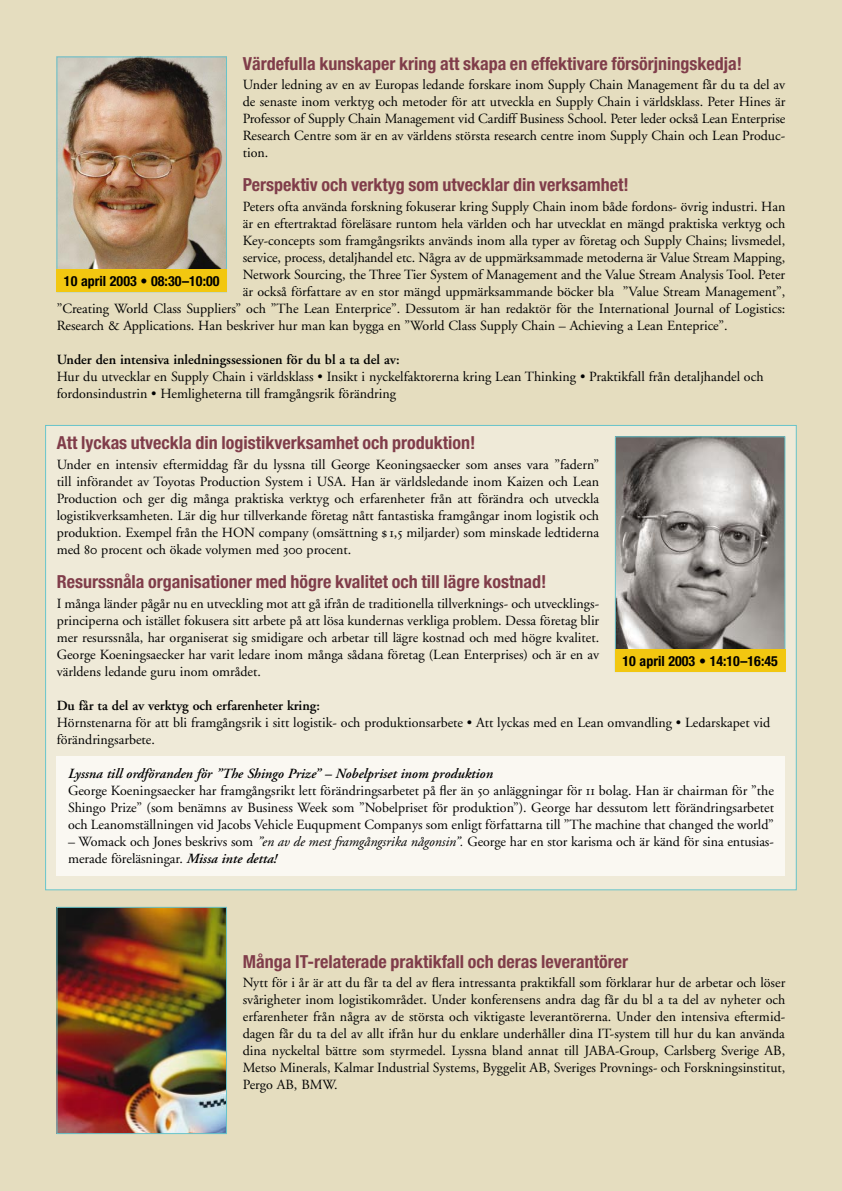
<style>
.page{position:relative;width:842px;height:1191px;background:#e5ddbf}
.page>*{position:absolute;margin:0;border:0;box-sizing:border-box;transform-origin:0 0}
.t1{font:700 condensed 18px "Helvetica Neue";color:#803d4a}
.t2{font:14px/17px "Adobe Garamond";color:#000;text-align:justify}
.t3{font:600 14px "Adobe Garamond";color:#000}
.t4{font:700 condensed 14px "Helvetica Neue";color:#000}
.s1{font-family:"Adobe Garamond Regular SC"}
.s2{font-weight:600;font-style:italic}
.s3{font-style:italic}
</style>
<div class="page">
<div style="left:46px;top:425px;width:750px;height:465px;background:#efead8"></div>
<div style="left:57px;top:757px;width:728px;height:119px;background:#faf8f2"></div>
<img style="left:59px;top:59px;width:166px;height:210px">
<div style="left:57px;top:57px;width:170px;height:235px;border:1px solid #67c4ca"></div>
<img style="left:617px;top:439px;width:166px;height:210px">
<div style="left:615px;top:437px;width:170px;height:235px;border:1px solid #67c4ca"></div>
<img style="left:59px;top:909px;width:166px;height:223px">
<div style="left:57px;top:907px;width:170px;height:227px;border:1px solid #67c4ca"></div>
<div style="left:57px;top:269px;width:170px;height:23px;background:#f2c710"></div>
<div style="left:615px;top:649px;width:170px;height:23px;background:#f2c710"></div>
<p class="t1" style="left:243px;top:57px;width:501px">Värdefulla kunskaper kring att skapa en effektivare försörjningskedja!</p>
<p class="t2" style="left:243px;top:78px;width:544px">Under ledning av en av Europas ledande forskare inom Supply Chain Management får du ta del av de senaste inom verktyg och metoder för att utveckla en Supply Chain i världsklass. Peter Hines är Professor of Supply Chain Management vid Cardiff Business School. Peter leder också Lean Enterprise Research Centre som är en av världens största research centre inom Supply Chain och Lean Produc&shy;tion.</p>
<p class="t1" style="left:243px;top:179px;width:388px">Perspektiv och verktyg som utvecklar din verksamhet!</p>
<p class="t2" style="left:243px;top:200px;width:544px">Peters ofta använda forskning fokuserar kring Supply Chain inom både fordons- övrig industri. Han</p>
<p class="t2" style="left:243px;top:217px;width:544px">är en eftertraktad föreläsare runtom hela världen och har utvecklat en mängd praktiska verktyg och</p>
<p class="t2" style="left:243px;top:234px;width:544px">Key-concepts som framgångsrikts används inom alla typer av företag och Supply Chains; livsmedel,</p>
<p class="t2" style="left:243px;top:251px;width:544px">service, process, detaljhandel etc. Några av de uppmärksammade metoderna är Value Stream Mapping,</p>
<p class="t2" style="left:243px;top:268px;width:544px">Network Sourcing, the Three Tier System of Management and the Value Stream Analysis Tool. Peter</p>
<p class="t2" style="left:243px;top:285px;width:544px">är också författare av en stor mängd uppmärksammande böcker bla ”Value Stream Management”,</p>
<p class="t2" style="left:57px;top:302px;width:730px">”Creating World Class Suppliers” och ”The Lean Enterprice”. Dessutom är han redaktör för the International Journal of Logistics:</p>
<p class="t2" style="left:57px;top:319px;width:672px">Research &amp; Applications. Han beskriver hur man kan bygga en ”World Class Supply Chain – Achieving a Lean Enteprice”.</p>
<p class="t3" style="left:57px;top:354px;width:344px">Under den intensiva inledningssessionen för du bl a ta del av:</p>
<p class="t2" style="left:57px;top:370px;width:708px">Hur du utvecklar en Supply Chain i världsklass • Insikt i nyckelfaktorerna kring Lean Thinking • Praktikfall från detaljhandel och fordonsindustrin • Hemligheterna till framgångsrik förändring</p>
<p class="t1" style="left:57px;top:437px;width:420px">Att lyckas utveckla din logistikverksamhet och produktion!</p>
<p class="t2" style="left:57px;top:458px;width:544px">Under en intensiv eftermiddag får du lyssna till George Keoningsaecker som anses vara ”fadern” till införandet av Toyotas Production System i USA. Han är världsledande inom Kaizen och Lean Production och ger dig många praktiska verktyg och erfarenheter från att förändra och utveckla logistikverksamheten. Lär dig hur tillverkande företag nått fantastiska framgångar inom logistik och produktion. Exempel från the HON company (omsättning <span class="s1">$ 1,5</span> miljarder) som minskade ledtiderna med <span class="s1">80</span> procent och ökade volymen med <span class="s1">300</span> procent.</p>
<p class="t1" style="left:57px;top:575px;width:491px">Resurssnåla organisationer med högre kvalitet och till lägre kostnad!</p>
<p class="t2" style="left:57px;top:596px;width:544px">I många länder pågår nu en utveckling mot att gå ifrån de traditionella tillverknings- och utvecklings&shy;principerna och istället fokusera sitt arbete på att lösa kundernas verkliga problem. Dessa företag blir mer resurssnåla, har organiserat sig smidigare och arbetar till lägre kostnad och med högre kvalitet.<br>George Koeningsaecker har varit ledare inom många sådana företag (Lean Enterprises) och är en av världens ledande guru inom området.</p>
<p class="t3" style="left:57px;top:700px;width:265px">Du får ta del av verktyg och erfarenheter kring:</p>
<p class="t2" style="left:57px;top:715px;width:715px">Hörnstenarna för att bli framgångsrik i sitt logistik- och produktionsarbete • Att lyckas med en Lean omvandling • Ledarskapet vid förändringsarbete.</p>
<p class="t2" style="left:68px;top:766px;width:707px;text-align:left"><span class="s2">Lyssna till ordföranden för ”The Shingo Prize” – Nobelpriset inom produktion<br></span>George Koeningsaecker har framgångsrikt lett förändringsarbetet på fler än <span class="s1">50</span> anläggningar för <span class="s1">11</span> bolag. Han är chairman för ”the Shingo Prize” (som benämns av Business Week som ”Nobelpriset för produktion”). George har dessutom lett förändringsarbetet och Leanomställningen vid Jacobs Vehicle Euqupment Companys som enligt författarna till ”The machine that changed the world”</p>
<p class="t2" style="left:68px;top:834px;width:707px">– Womack och Jones beskrivs som <span class="s3">”en av de mest framgångsrika någonsin”.</span> George har en stor karisma och är känd för sina entusias&shy;merade föreläsningar. <span class="s2">Missa inte detta!</span></p>
<p class="t4" style="left:64px;top:276px;width:157px">10 april 2003 • 08:30–10:00</p>
<p class="t4" style="left:622px;top:656px;width:157px">10 april 2003 • 14:10–16:45</p>
<p class="t1" style="left:243px;top:955px;width:387px">Många IT-relaterade praktikfall och deras leverantörer</p>
<p class="t2" style="left:243px;top:976px;width:544px">Nytt för i år är att du får ta del av flera intressanta praktikfall som förklarar hur de arbetar och löser svårigheter inom logistikområdet. Under konferensens andra dag får du bl a ta del av nyheter och erfarenheter från några av de största och viktigaste leverantörerna. Under den intensiva eftermid&shy;dagen får du ta del av allt ifrån hur du enklare underhåller dina IT-system till hur du kan använda dina nyckeltal bättre som styrmedel. Lyssna bland annat till JABA-Group, Carlsberg Sverige AB, Metso Minerals, Kalmar Industrial Systems, Byggelit AB, Sveriges Provnings- och Forskningsinstitut, Pergo AB, BMW.</p>
</div>
